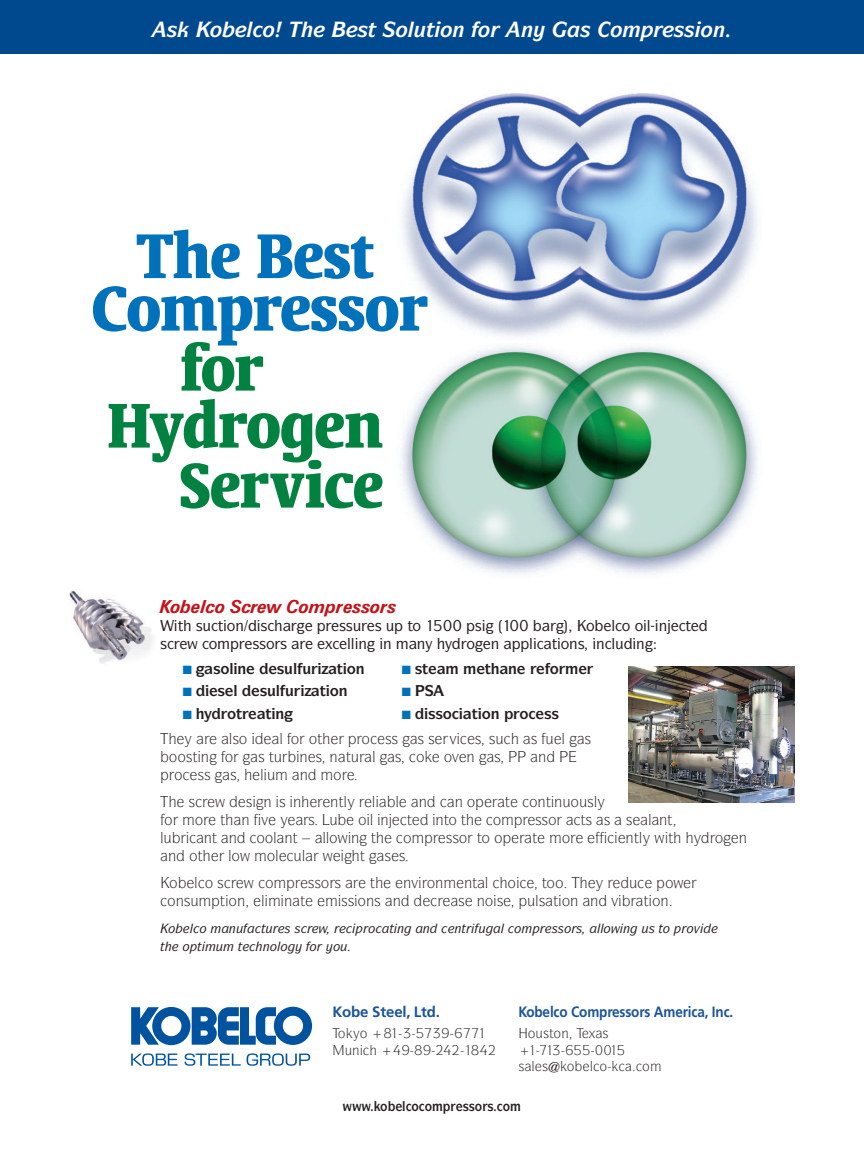
<style>
.page{position:relative;width:864px;height:1161px;background:#fff}
.page>*{position:absolute;margin:0;border:0;box-sizing:border-box;transform-origin:0 0}
.t1{font:700 condensed 72px "Oranda BT";letter-spacing:-.01em;color:#028240}
.t2{font:700 condensed 72px/52.5px "Oranda BT";letter-spacing:-.01em;color:#0072bc;text-align:center}
.t3{font:italic 700 21px "Itc Symbol";color:#fff}
.t4{font:italic 700 18px "Zurich BT";letter-spacing:-.015em;color:#c4121a}
.t5{font:15px "Itc Symbol";color:#231f20}
.t6{font:500 15px "Itc Symbol";color:#231f20}
.t7{font:700 15px "Frutiger";letter-spacing:-.01em;color:#1b5497;scale:.9 1}
.t8{font:700 15px "Itc Symbol";color:#231f20}
.t9{font:700 15px "Frutiger";letter-spacing:-.01em;color:#1b5497}
.t10{font:13.5px "Itc Symbol";color:#231f20}
.t11{font:700 13.5px "Itc Symbol";color:#231f20;scale:.9 1}
.t12{font:italic 500 12.75px "Itc Symbol";color:#231f20}
.t13{font:12px "Zapf Dingbats ITC";color:#0072bc}
.s1{color:#231f20}
</style>
<div class="page">
<div style="left:0;top:0;width:864px;height:54px;background:#01498e"></div>
<img style="left:402px;top:93px;width:356px;height:245px">
<img style="left:400px;top:345px;width:358px;height:230px">
<img style="left:69px;top:590px;width:84px;height:74px">
<img style="left:629px;top:667px;width:166px;height:135px">
<svg style="left:131px;top:1007px;width:181px;height:38px"></svg>
<svg style="left:131px;top:1053px;width:46px;height:13px"></svg>
<svg style="left:185px;top:1053px;width:56px;height:13px"></svg>
<svg style="left:247px;top:1053px;width:63px;height:13px"></svg>
<h2 class="t3" style="left:167px;top:22px;width:110px">▲ □●□</h2>
<h2 class="t3" style="left:357px;top:22px;width:134px">▲▼ □●◆▼ □■ □</h2>
<h2 class="t3" style="left:521px;top:22px;width:103px">■ ▲□</h2>
<h2 class="t3" style="left:674px;top:22px;width:53px">▲▲ □■</h2>
<h1 class="t2" style="left:91px;top:235px;width:338px">The Best<br>Compressor</h1>
<h1 class="t1" style="left:180px;top:342px;width:84px">for</h1>
<h1 class="t1" style="left:108px;top:399px;width:277px">Hydrogen</h1>
<h1 class="t1" style="left:179px;top:459px;width:206px">Service</h1>
<p class="t4" style="left:160px;top:600px;width:238px">Kobelco Screw Compressors</p>
<p class="t6" style="left:178px;top:620px;width:91px">▼ ▲◆▼□■ ▲</p>
<p class="t6" style="left:339px;top:620px;width:83px">▲▲◆ ▲ ◆ ▼□</p>
<p class="t6" style="left:586px;top:620px;width:107px">□ ●□□●■ ▼</p>
<p class="t6" style="left:209px;top:638px;width:80px">□ ▲▲□ ▲</p>
<p class="t6" style="left:347px;top:638px;width:46px">●●■ ■</p>
<p class="t6" style="left:417px;top:638px;width:10px">■</p>
<p class="t6" style="left:529px;top:638px;width:117px">● ▼□■▲ ■●◆ ■</p>
<p class="t13" style="left:183px;top:664px;width:65px">■ <span class="s1">▲□●■</span></p>
<p class="t8" style="left:277px;top:663px;width:36px">▲◆● ◆</p>
<p class="t8" style="left:337px;top:663px;width:29px">▼□■</p>
<p class="t13" style="left:183px;top:687px;width:56px">■ <span class="s1">▲●</span></p>
<p class="t8" style="left:260px;top:686px;width:36px">▲◆● ◆</p>
<p class="t8" style="left:320px;top:686px;width:29px">▼□■</p>
<p class="t13" style="left:183px;top:709px;width:61px">■ <span class="s1">□▼</span></p>
<p class="t13" style="left:402px;top:664px;width:28px">■ <span class="s1">▲▼</span></p>
<p class="t13" style="left:402px;top:687px;width:11px">■</p>
<p class="t13" style="left:402px;top:709px;width:52px">■ <span class="s1">▲▲□</span></p>
<p class="t8" style="left:472px;top:708px;width:29px">▼□■</p>
<p class="t8" style="left:520px;top:708px;width:41px">□ ▲▲</p>
<p class="t5" style="left:229px;top:733px;width:20px">●▲□</p>
<p class="t5" style="left:279px;top:733px;width:45px">●□□▼</p>
<p class="t5" style="left:362px;top:733px;width:38px">□ ▲▲</p>
<p class="t5" style="left:418px;top:733px;width:88px">▲▲ ❖ ▲▲◆</p>
<p class="t5" style="left:531px;top:733px;width:36px">▲◆●</p>
<p class="t5" style="left:169px;top:751px;width:66px">□□▲▼ ■ □</p>
<p class="t5" style="left:258px;top:751px;width:119px">▲▼◆ ■▲■▼◆ ●</p>
<p class="t5" style="left:444px;top:751px;width:33px">□❖ ■</p>
<p class="t5" style="left:538px;top:751px;width:10px">■</p>
<p class="t5" style="left:174px;top:769px;width:38px">□ ▲▲</p>
<p class="t5" style="left:230px;top:769px;width:47px">▲ ●◆</p>
<p class="t5" style="left:246px;top:796px;width:57px">▲ ■▲■</p>
<p class="t5" style="left:330px;top:796px;width:18px">■▼●</p>
<p class="t5" style="left:419px;top:796px;width:58px">■ ■□</p>
<p class="t5" style="left:505px;top:796px;width:94px">▼ □■▼ ■◆□◆▲●</p>
<p class="t5" style="left:164px;top:814px;width:106px">□ □▼■❖</p>
<p class="t5" style="left:358px;top:814px;width:56px">□●■ ▼</p>
<p class="t5" style="left:436px;top:814px;width:32px">■▼□ ▼</p>
<p class="t5" style="left:493px;top:814px;width:65px">□ ▲▲□</p>
<p class="t5" style="left:581px;top:814px;width:94px">▼▲ ▲ ▲ ●■▼</p>
<p class="t5" style="left:204px;top:832px;width:35px">■▼ ■</p>
<p class="t5" style="left:256px;top:832px;width:43px">□□● ■▼</p>
<p class="t5" style="left:323px;top:832px;width:55px">●●□ ■ ▼</p>
<p class="t5" style="left:403px;top:832px;width:101px">□ ▲▲□ ▼□ □</p>
<p class="t5" style="left:626px;top:832px;width:18px">■▼●</p>
<p class="t5" style="left:168px;top:850px;width:36px">■ □▼</p>
<p class="t5" style="left:267px;top:850px;width:40px">□● ◆●</p>
<p class="t5" style="left:360px;top:850px;width:47px">▼ ▲▲</p>
<p class="t5" style="left:169px;top:877px;width:56px">□ ●□▲</p>
<p class="t5" style="left:265px;top:877px;width:78px">□ ▲▲□ ▲</p>
<p class="t5" style="left:370px;top:877px;width:75px">▼ ■❖ □■</p>
<p class="t5" style="left:464px;top:877px;width:26px">■▼ ●</p>
<p class="t5" style="left:508px;top:877px;width:57px">□ ▼□□</p>
<p class="t5" style="left:167px;top:895px;width:33px">□■▲◆</p>
<p class="t5" style="left:220px;top:895px;width:46px">▼□■ ●</p>
<p class="t5" style="left:341px;top:895px;width:61px">▲▲ □■▲ ■</p>
<p class="t5" style="left:458px;top:895px;width:47px">▲ ■□▲</p>
<p class="t5" style="left:527px;top:895px;width:93px">◆●▲ ▼□■ ■ ❖</p>
<p class="t5" style="left:643px;top:895px;width:27px">▼□■</p>
<p class="t12" style="left:168px;top:923px;width:40px">□ ●□</p>
<p class="t12" style="left:261px;top:923px;width:41px">▼◆ ▲▲</p>
<p class="t12" style="left:368px;top:923px;width:38px">□ ▼■</p>
<p class="t12" style="left:423px;top:923px;width:100px">■ ■▼◆ ●□</p>
<p class="t12" style="left:552px;top:923px;width:120px">▲▲□ ▲ ●●□ ■ ◆▲ ▼□</p>
<p class="t12" style="left:160px;top:941px;width:84px">▼ □▼◆▼</p>
<p class="t12" style="left:263px;top:941px;width:27px">■□●□</p>
<p class="t12" style="left:310px;top:941px;width:39px">□ □◆</p>
<p class="t9" style="left:333px;top:1006px;width:109px">Kobe Steel, Ltd.</p>
<p class="t7" style="left:518px;top:1006px;width:240px">Kobelco Compressors America, Inc.</p>
<p class="t10" style="left:518px;top:1029px;width:52px">★□◆▲▼□■</p>
<p class="t10" style="left:518px;top:1062px;width:31px">▲●▲</p>
<p class="t10" style="left:567px;top:1062px;width:42px">□ ●□</p>
<p class="t11" style="left:380px;top:1101px;width:59px">□ ●□□</p>
<p class="t11" style="left:463px;top:1101px;width:54px">▲▲□ ▲ □</p>
</div>
